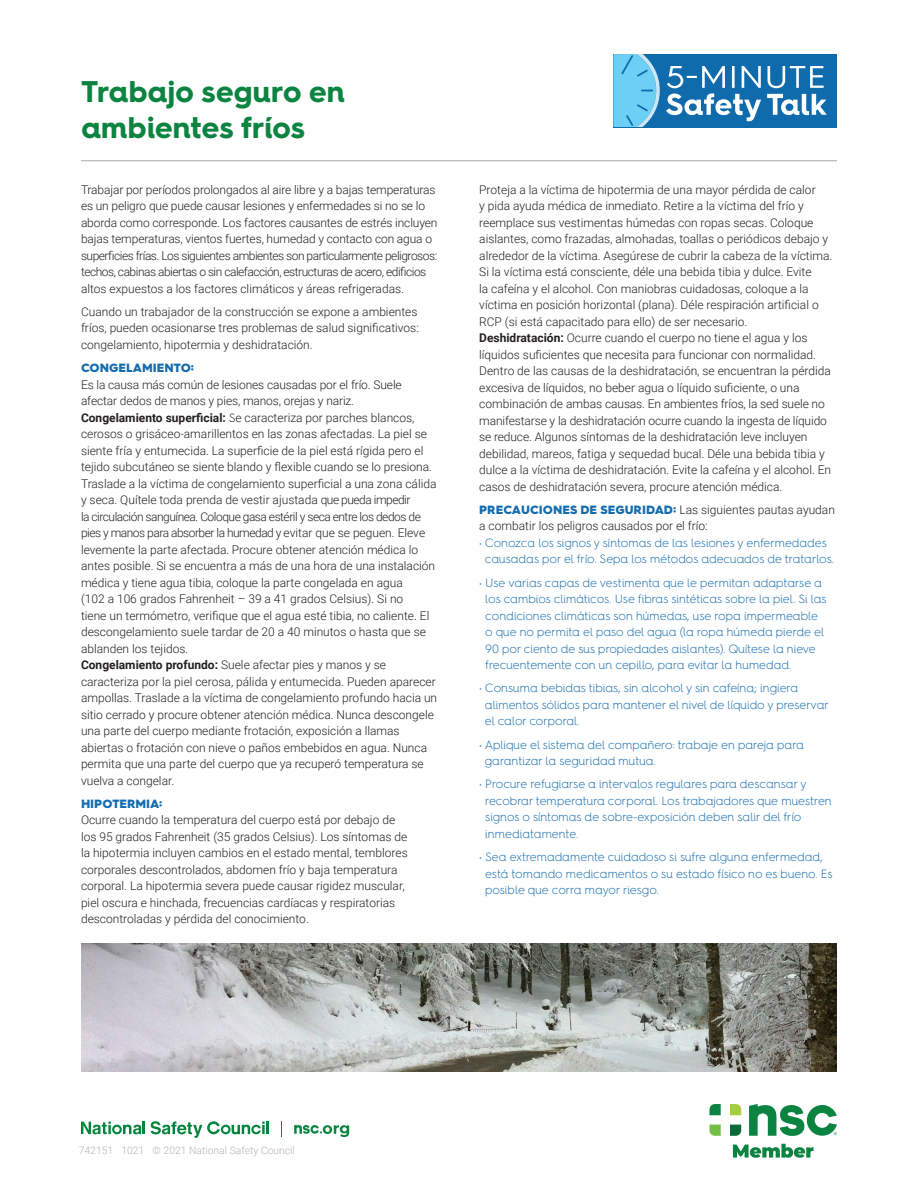
<style>
.page{position:relative;width:918px;height:1188px;background:#fff}
.page>*{position:absolute;margin:0;border:0;box-sizing:border-box;transform-origin:0 0}
.t1{font:700 30px/36px "Hurme Geometric Sans 4";letter-spacing:-.01em;color:#0c8441}
.t2{font:300 12px/16.5px "Roboto";color:#231f20}
.t3{font:300 12px/16.5px "Hurme Geometric Sans 4";letter-spacing:-.005em;color:#156cae}
.t4{font:900 12px "Hurme Geometric Sans 4";color:#156cae}
.t5{font:300 10.35px "Roboto";color:#b2b3b7}
.s1{font-weight:700}
.s2{font-family:"Hurme Geometric Sans 4"}
.s3{font-family:"Hurme Geometric Sans 4";font-weight:900;color:#156cae}
</style>
<div class="page">
<svg style="left:709px;top:1104px;width:12px;height:11px"></svg>
<svg style="left:709px;top:1125px;width:12px;height:11px"></svg>
<svg style="left:730px;top:1104px;width:11px;height:11px"></svg>
<svg style="left:730px;top:1125px;width:11px;height:11px"></svg>
<svg style="left:749px;top:1104px;width:88px;height:32px"></svg>
<svg style="left:733px;top:1144px;width:81px;height:14px"></svg>
<svg style="left:151px;top:1121px;width:118px;height:17px"></svg>
<svg style="left:81px;top:1122px;width:64px;height:12px"></svg>
<svg style="left:294px;top:1125px;width:55px;height:12px"></svg>
<svg style="left:281px;top:1121px;width:1px;height:16px"></svg>
<hr style="left:81px;top:160px;width:756px;height:1px;background:#a8a9ad">
<div style="left:613px;top:54px;width:224px;height:73px;background:#106bad"></div>
<svg style="left:666px;top:66px;width:161px;height:55px"></svg>
<svg style="left:613px;top:54px;width:47px;height:73px"></svg>
<img style="left:81px;top:944px;width:756px;height:127px">
<p class="t1" style="left:81px;top:73px;width:266px">Trabajo seguro en ambientes fríos</p>
<p class="t2" style="left:81px;top:181px;width:358px">Trabajar por períodos prolongados al aire libre y a bajas temperaturas es un peligro que puede causar lesiones y enfermedades si no se lo aborda como corresponde. Los factores causantes de estrés incluyen bajas temperaturas, vientos fuertes, humedad y contacto con agua o superficies frías. Los siguientes ambientes son particularmente peligrosos: techos, cabinas abiertas o sin calefacción, estructuras de acero, edificios altos expuestos a los factores climáticos y áreas refrigeradas.</p>
<p class="t2" style="left:81px;top:303px;width:339px;text-align:justify">Cuando un trabajador de la construcción se expone a ambientes fríos, pueden ocasionarse tres problemas de salud significativos: congelamiento, hipotermia y deshidratación.</p>
<h1 class="t4" style="left:81px;top:360px;width:115px">CONGELAMIENTO:</h1>
<p class="t2" style="left:81px;top:376px;width:322px">Es la causa más común de lesiones causadas por el frío. Suele afectar dedos de manos y pies, manos, orejas y nariz.</p>
<p class="t2" style="left:81px;top:409px;width:353px"><span class="s1">Congelamiento superficial:</span> <span class="s2">S</span>e caracteriza por parches blancos, cerosos o grisáceo-amarillentos en las zonas afectadas. La piel se siente fría y entumecida. La superficie de la piel está rígida pero el tejido subcutáneo se siente blando y flexible cuando se lo presiona.</p>
<p class="t2" style="left:81px;top:475px;width:357px">Traslade a la víctima de congelamiento superficial a una zona cálida y seca. Quítele toda prenda de vestir ajustada que pueda impedir<br>la circulación sanguínea. Coloque gasa estéril y seca entre los dedos de pies y manos para absorber la humedad y evitar que se peguen. Eleve levemente la parte afectada. Procure obtener atención médica lo antes posible. Si se encuentra a más de una hora de una instalación médica y tiene agua tibia, coloque la parte congelada en agua</p>
<p class="t2" style="left:81px;top:590px;width:350px">(102 a 106 grados Fahrenheit – 39 a 41 grados Celsius). Si no tiene un termómetro, verifique que el agua esté tibia, no caliente. El descongelamiento suele tardar de 20 a 40 minutos o hasta que se ablanden los tejidos.</p>
<p class="t2" style="left:81px;top:656px;width:358px"><span class="s1">Congelamiento profundo:</span> Suele afectar pies y manos y se caracteriza por la piel cerosa, pálida y entumecida. Pueden aparecer ampollas. Traslade a la víctima de congelamiento profundo hacia un sitio cerrado y procure obtener atención médica. Nunca descongele una parte del cuerpo mediante frotación, exposición a llamas abiertas o frotación con nieve o paños embebidos en agua. Nunca permita que una parte del cuerpo que ya recuperó temperatura se vuelva a congelar.</p>
<h1 class="t4" style="left:81px;top:795px;width:83px">HIPOTERMIA:</h1>
<p class="t2" style="left:81px;top:811px;width:328px">Ocurre cuando la temperatura del cuerpo está por debajo de los 95 grados Fahrenheit (35 grados Celsius). Los síntomas de la hipotermia incluyen cambios en el estado mental, temblores corporales descontrolados, abdomen frío y baja temperatura corporal. La hipotermia severa puede causar rigidez muscular, piel oscura e hinchada, frecuencias cardíacas y respiratorias descontroladas y pérdida del conocimiento.</p>
<p class="t2" style="left:479px;top:181px;width:355px">Proteja a la víctima de hipotermia de una mayor pérdida de calor<br>y pida ayuda médica de inmediato. Retire a la víctima del frío y reemplace sus vestimentas húmedas con ropas secas. Coloque aislantes, como frazadas, almohadas, toallas o periódicos debajo y alrededor de la víctima. Asegúrese de cubrir la cabeza de la víctima.<br>Si la víctima está consciente, déle una bebida tibia y dulce. Evite<br>la cafeína y el alcohol. Con maniobras cuidadosas, coloque a la víctima en posición horizontal (plana). Déle respiración artificial o RCP (si está capacitado para ello) de ser necesario.</p>
<p class="t2" style="left:479px;top:329px;width:353px"><span class="s1">Deshidratación:</span> Ocurre cuando el cuerpo no tiene el agua y los líquidos suficientes que necesita para funcionar con normalidad.<br>Dentro de las causas de la deshidratación, se encuentran la pérdida excesiva de líquidos, no beber agua o líquido suficiente, o una combinación de ambas causas. En ambientes fríos, la sed suele no manifestarse y la deshidratación ocurre cuando la ingesta de líquido se reduce. Algunos síntomas de la deshidratación leve incluyen debilidad, mareos, fatiga y sequedad bucal. Déle una bebida tibia y dulce a la víctima de deshidratación. Evite la cafeína y el alcohol. En casos de deshidratación severa, procure atención médica.</p>
<p class="t2" style="left:479px;top:501px;width:357px"><span class="s3">PRECAUCIONES DE SEGURIDAD:</span> Las siguientes pautas ayudan a combatir los peligros causados por el frío:</p>
<p class="t3" style="left:485px;top:534px;width:351px;text-indent:-6px">• Conozca los signos y síntomas de las lesiones y enfermedades causadas por el frío. Sepa los métodos adecuados de tratarlos.</p>
<p class="t3" style="left:485px;top:574px;width:343px;text-indent:-6px">• Use varias capas de vestimenta que le permitan adaptarse a los cambios climáticos. Use fibras sintéticas sobre la piel. Si las condiciones climáticas son húmedas, use ropa impermeable o que no permita el paso del agua (la ropa húmeda pierde el 90 por ciento de sus propiedades aislantes). Quítese la nieve frecuentemente con un cepillo, para evitar la humedad.</p>
<p class="t3" style="left:485px;top:680px;width:345px;text-indent:-6px">• Consuma bebidas tibias, sin alcohol y sin cafeína; ingiera alimentos sólidos para mantener el nivel de líquido y preservar el calor corporal.</p>
<p class="t3" style="left:485px;top:736px;width:321px;text-indent:-5px">• Aplique el sistema del compañero: trabaje en pareja para garantizar la seguridad mutua.</p>
<p class="t3" style="left:485px;top:776px;width:348px;text-indent:-6px">• Procure refugiarse a intervalos regulares para descansar y recobrar temperatura corporal. Los trabajadores que muestren signos o síntomas de sobre-exposición deben salir del frío inmediatamente.</p>
<p class="t3" style="left:485px;top:849px;width:349px;text-indent:-6px">• Sea extremadamente cuidadoso si sufre alguna enfermedad, está tomando medicamentos o su estado físico no es bueno. Es posible que corra mayor riesgo.</p>
<p class="t5" style="left:79px;top:1143px;width:218px">742151 1021 © 2021 National Safety Council</p>
</div>
